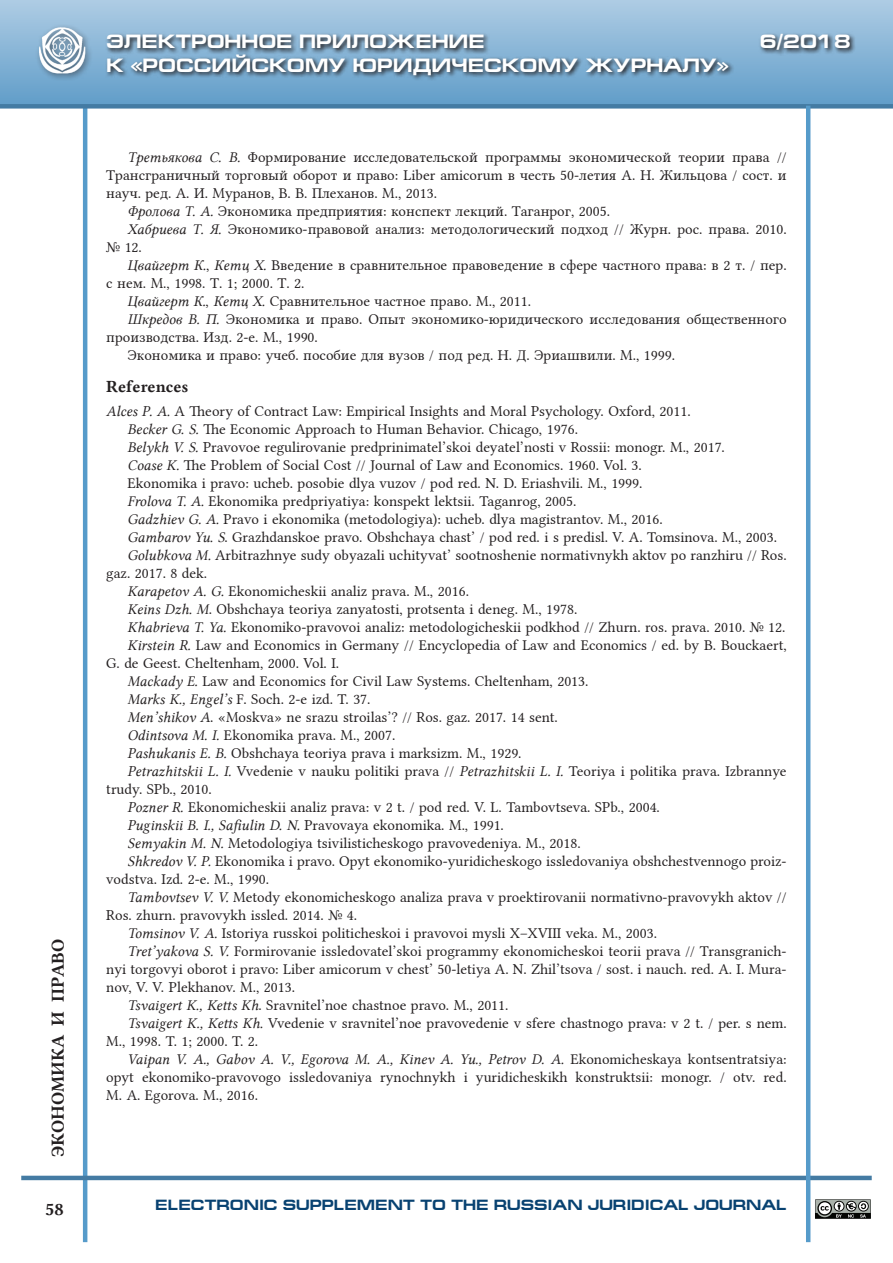
<style>
.page{position:relative;width:893px;height:1263px;background:#fff}
.page>*{position:absolute;margin:0;border:0;box-sizing:border-box;transform-origin:0 0}
.t1{font:700 19.5px "Europe Ext";color:#fff}
.t2{font:18px "Lin Libertine B";color:#231f20}
.Э-РЮЖ_библиография_з{font:16.5px "Lin Libertine B";color:#231f20}
.Э-РЮЖ__Текст_библиог{font:15px/18px "Lin Libertine";color:#231f20}
.t3{font:700 15px "Europe Ext";color:#084271}
.s1{font-family:"Lin Libertine I"}
</style>
<div class="page">
<div style="left:0;top:0;width:893px;height:106px;background:linear-gradient(to bottom,#aecce4,#619dc9)"></div>
<hr style="left:83px;top:106px;width:4px;height:1136px;background:#569bca">
<hr style="left:21px;top:1176px;width:851px;height:4px;background:#447ba3">
<div style="left:0;top:104px;width:893px;height:5px;background:#447ba3"></div>
<div style="left:35px;top:24px;width:58px;height:58px;background:#231f20;opacity:.63"></div>
<img style="left:39px;top:27px;width:49px;height:48px">
<svg style="left:105px;top:31px;width:751px;height:50px;background:#7196b2"></svg>
<hr style="left:806px;top:106px;width:4px;height:1136px;background:#569bca">
<svg style="left:815px;top:1199px;width:56px;height:20px"></svg>
<p class="t2" style="left:46px;top:1157px;width:219px;rotate:-90deg">ЭКОНОМИКА И ПРАВО</p>
<p class="t2" style="left:45px;top:1197px;width:20px">58</p>
<h1 class="t1" style="left:106px;top:31px;width:380px">ЭЛЕКТРОННОЕ ПРИЛОЖЕНИЕ</h1>
<h1 class="t1" style="left:760px;top:31px;width:92px">6/2018</h1>
<h1 class="t1" style="left:106px;top:54px;width:624px">К «РОССИЙСКОМУ ЮРИДИЧЕСКОМУ ЖУРНАЛУ»</h1>
<p class="Э-РЮЖ__Текст_библиог" style="left:106px;top:147px;width:682px;text-align:justify;text-indent:21px"><span class="s1">Третьякова С. В.</span> Формирование исследовательской программы экономической теории права // Трансграничный торговый оборот и право: Liber amicorum в честь 50-летия А. Н. Жильцова / сост. и науч. ред. А. И. Муранов, В. В. Плеханов. М., 2013.</p>
<p class="Э-РЮЖ__Текст_библиог" style="left:128px;top:201px;width:484px"><span class="s1">Фролова Т. А.</span> Экономика предприятия: конспект лекций. Таганрог, 2005.</p>
<p class="Э-РЮЖ__Текст_библиог" style="left:106px;top:219px;width:682px;text-indent:21px"><span class="s1">Хабриева Т. Я.</span> Экономико-правовой анализ: методологический подход // Журн. рос. права. 2010. № 12.</p>
<p class="Э-РЮЖ__Текст_библиог" style="left:106px;top:255px;width:682px;text-indent:21px"><span class="s1">Цвайгерт К.</span>, <span class="s1">Кетц Х.</span> Введение в сравнительное правоведение в сфере частного права: в 2 т. / пер. с нем. М., 1998. Т. 1; 2000. Т. 2.</p>
<p class="Э-РЮЖ__Текст_библиог" style="left:128px;top:291px;width:405px"><span class="s1">Цвайгерт К.</span>, <span class="s1">Кетц Х.</span> Сравнительное частное право. М., 2011.</p>
<p class="Э-РЮЖ__Текст_библиог" style="left:106px;top:309px;width:682px;text-indent:21px"><span class="s1">Шкредов В. П.</span> Экономика и право. Опыт экономико-юридического исследования общественного производства. Изд. 2-е. М., 1990.</p>
<p class="Э-РЮЖ__Текст_библиог" style="left:128px;top:345px;width:549px">Экономика и право: учеб. пособие для вузов / под ред. Н. Д. Эриашвили. М., 1999.</p>
<p class="Э-РЮЖ_библиография_з" style="left:106px;top:375px;width:84px">References</p>
<p class="Э-РЮЖ__Текст_библиог" style="left:106px;top:401px;width:586px"><span class="s1">Alces P. A.</span> A Theory of Contract Law: Empirical Insights and Moral Psychology. Oxford, 2011.</p>
<p class="Э-РЮЖ__Текст_библиог" style="left:128px;top:419px;width:452px"><span class="s1">Becker G. S.</span> The Economic Approach to Human Behavior. Chicago, 1976.</p>
<p class="Э-РЮЖ__Текст_библиог" style="left:128px;top:437px;width:599px"><span class="s1">Belykh V. S.</span> Pravovoe regulirovanie predprinimatel’skoi deyatel’nosti v Rossii: monogr. M., 2017.</p>
<p class="Э-РЮЖ__Текст_библиог" style="left:128px;top:455px;width:516px"><span class="s1">Coase K.</span> The Problem of Social Cost // Journal of Law and Economics. 1960. Vol. 3.</p>
<p class="Э-РЮЖ__Текст_библиог" style="left:128px;top:473px;width:516px">Ekonomika i pravo: ucheb. posobie dlya vuzov / pod red. N. D. Eriashvili. M., 1999.</p>
<p class="Э-РЮЖ__Текст_библиог" style="left:128px;top:491px;width:450px"><span class="s1">Frolova T. A.</span> Ekonomika predpriyatiya: konspekt lektsii. Taganrog, 2005.</p>
<p class="Э-РЮЖ__Текст_библиог" style="left:128px;top:509px;width:537px"><span class="s1">Gadzhiev G. A.</span> Pravo i ekonomika (metodologiya): ucheb. dlya magistrantov. M., 2016.</p>
<p class="Э-РЮЖ__Текст_библиог" style="left:128px;top:527px;width:651px"><span class="s1">Gambarov Yu. S</span>. Grazhdanskoe pravo. Obshchaya chast’ / pod red. i s predisl. V. A. Tomsinova. M., 2003.</p>
<p class="Э-РЮЖ__Текст_библиог" style="left:106px;top:545px;width:682px;text-indent:21px"><span class="s1">Golubkova M.</span> Arbitrazhnye sudy obyazali uchityvat’ sootnoshenie normativnykh aktov po ranzhiru // Ros. gaz. 2017. 8 dek.</p>
<p class="Э-РЮЖ__Текст_библиог" style="left:128px;top:581px;width:343px"><span class="s1">Karapetov A. G.</span> Ekonomicheskii analiz prava. M., 2016.</p>
<p class="Э-РЮЖ__Текст_библиог" style="left:128px;top:599px;width:451px"><span class="s1">Keins Dzh. M</span>. Obshchaya teoriya zanyatosti, protsenta i deneg. M., 1978.</p>
<p class="Э-РЮЖ__Текст_библиог" style="left:128px;top:617px;width:659px"><span class="s1">Khabrieva T. Ya.</span> Ekonomiko-pravovoi analiz: metodologicheskii podkhod // Zhurn. ros. prava. 2010. № 12.</p>
<p class="Э-РЮЖ__Текст_библиог" style="left:106px;top:635px;width:682px;text-indent:21px"><span class="s1">Kirstein R.</span> Law and Economics in Germany // Encyclopedia of Law and Economics / ed. by B. Bouckaert,<br>G. de Geest. Cheltenham, 2000. Vol. I.</p>
<p class="Э-РЮЖ__Текст_библиог" style="left:128px;top:671px;width:462px"><span class="s1">Mackady E.</span> Law and Economics for Civil Law Systems. Cheltenham, 2013.</p>
<p class="Э-РЮЖ__Текст_библиог" style="left:128px;top:689px;width:245px"><span class="s1">Marks K., Engel’s</span> F. Soch. 2-e izd. T. 37.</p>
<p class="Э-РЮЖ__Текст_библиог" style="left:128px;top:707px;width:432px"><span class="s1">Men’shikov A</span>. «Moskva» ne srazu stroilas’? // Ros. gaz. 2017. 14 sent.</p>
<p class="Э-РЮЖ__Текст_библиог" style="left:128px;top:725px;width:269px"><span class="s1">Odintsova M. I.</span> Ekonomika prava. M., 2007.</p>
<p class="Э-РЮЖ__Текст_библиог" style="left:128px;top:743px;width:396px"><span class="s1">Pashukanis E. B.</span> Obshchaya teoriya prava i marksizm. M., 1929.</p>
<p class="Э-РЮЖ__Текст_библиог" style="left:106px;top:761px;width:682px;text-indent:21px"><span class="s1">Petrazhitskii L. I.</span> Vvedenie v nauku politiki prava // <span class="s1">Petrazhitskii L. I.</span> Teoriya i politika prava. Izbrannye trudy. SPb., 2010.</p>
<p class="Э-РЮЖ__Текст_библиог" style="left:128px;top:797px;width:534px"><span class="s1">Pozner R.</span> Ekonomicheskii analiz prava: v 2 t. / pod red. V. L. Tambovtseva. SPb., 2004.</p>
<p class="Э-РЮЖ__Текст_библиог" style="left:128px;top:815px;width:378px"><span class="s1">Puginskii B. I., Safiulin D. N.</span> Pravovaya ekonomika. M., 1991.</p>
<p class="Э-РЮЖ__Текст_библиог" style="left:128px;top:833px;width:455px"><span class="s1">Semyakin M. N.</span> Metodologiya tsivilisticheskogo pravovedeniya. M., 2018.</p>
<p class="Э-РЮЖ__Текст_библиог" style="left:106px;top:851px;width:682px;text-indent:21px"><span class="s1">Shkredov V. P.</span> Ekonomika i pravo. Opyt ekonomiko-yuridicheskogo issledovaniya obshchestvennogo proiz&shy;vodstva. Izd. 2-e. M., 1990.</p>
<p class="Э-РЮЖ__Текст_библиог" style="left:106px;top:887px;width:682px;text-indent:21px"><span class="s1">Tambovtsev V. V.</span> Metody ekonomicheskogo analiza prava v proektirovanii normativno-pravovykh aktov //<br>Ros. zhurn. pravovykh issled. 2014. № 4.</p>
<p class="Э-РЮЖ__Текст_библиог" style="left:128px;top:923px;width:531px"><span class="s1">Tomsinov V. A.</span> Istoriya russkoi politicheskoi i pravovoi mysli X–XVIII veka. M., 2003.</p>
<p class="Э-РЮЖ__Текст_библиог" style="left:106px;top:941px;width:682px;text-align:justify;text-indent:21px"><span class="s1">Tret’yakova S. V.</span> Formirovanie issledovatel’skoi programmy ekonomicheskoi teorii prava // Transgranich&shy;nyi torgovyi oborot i pravo: Liber amicorum v chest’ 50-letiya A. N. Zhil’tsova / sost. i nauch. red. A. I. Mura&shy;nov, V. V. Plekhanov. M., 2013.</p>
<p class="Э-РЮЖ__Текст_библиог" style="left:128px;top:995px;width:382px"><span class="s1">Tsvaigert K., Ketts Kh</span>. Sravnitel’noe chastnoe pravo. M., 2011.</p>
<p class="Э-РЮЖ__Текст_библиог" style="left:106px;top:1013px;width:682px;text-indent:21px"><span class="s1">Tsvaigert K., Ketts Kh.</span> Vvedenie v sravnitel’noe pravovedenie v sfere chastnogo prava: v 2 t. / per. s nem.<br>M., 1998. T. 1; 2000. T. 2.</p>
<p class="Э-РЮЖ__Текст_библиог" style="left:106px;top:1049px;width:682px;text-align:justify;text-indent:21px"><span class="s1">Vaipan V. A., Gabov A. V., Egorova M. A., Kinev A. Yu., Petrov D. A.</span> Ekonomicheskaya kontsentratsiya: opyt ekonomiko-pravovogo issledovaniya rynochnykh i yuridicheskikh konstruktsii: monogr. / otv. red.<br>M. A. Egorova. M., 2016.</p>
<p class="t3" style="left:155px;top:1196px;width:633px">ELECTRONIC SUPPLEMENT TO THE RUSSIAN JURIDICAL JOURNAL</p>
</div>
